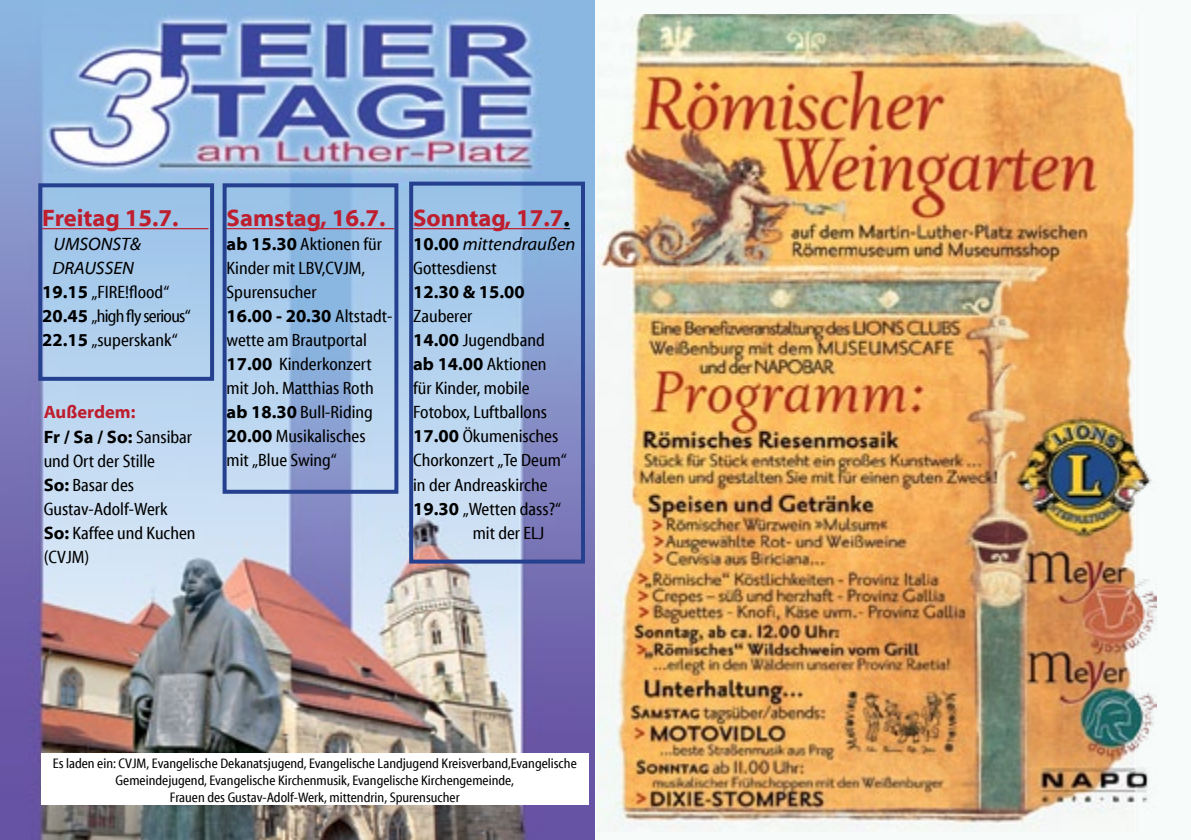
<style>
.page{position:relative;width:1191px;height:840px;background:#fff}
.page>*{position:absolute;margin:0;border:0;box-sizing:border-box;transform-origin:0 0}
.t1{font:700 24px "Myriad Web Pro";color:#be1e2d}
.t2{font:condensed 18px/24px "Myriad Web Pro";color:#000}
.t3{font:italic 18px/24px "Myriad Web Pro";color:#000}
.t4{font:condensed 18px "Myriad Web Pro";letter-spacing:-.04em;color:#000}
.t5{font:700 18px "Myriad Web Pro";color:#000}
.t6{font:condensed 14px/16.8px "Myriad Web Pro";color:#000;text-align:center}
.s1{font-weight:700;font-stretch:normal}
.s2{font-weight:700;font-stretch:normal;color:#be1e2d}
.s3{color:#000}
.s4{font-weight:700;font-style:normal}
.s5{font-style:normal;font-stretch:condensed}
</style>
<div class="page">
<img style="left:0;top:0;width:595px;height:839px">
<div style="left:595px;top:0;width:596px;height:839px;background:#f7fcfb"></div>
<hr style="left:42px;top:228px;width:166px;height:1px;background:#be1e2d">
<div style="left:38px;top:183px;width:176px;height:197px;border:4px solid #25408f"></div>
<hr style="left:227px;top:228px;width:167px;height:1px;background:#be1e2d">
<div style="left:223px;top:183px;width:175px;height:310px;border:4px solid #25408f"></div>
<hr style="left:413px;top:228px;width:150px;height:1px;background:#be1e2d">
<div style="left:409px;top:181px;width:176px;height:382px;border:4px solid #25408f"></div>
<div style="left:41px;top:753px;width:547px;height:51px;background:#fff"></div>
<img style="left:597px;top:14px;width:560px;height:817px">
<h1 class="t1" style="left:42px;top:205px;width:138px">Freitag 15.7.</h1>
<p class="t3" style="left:53px;top:232px;width:89px">UMSONST&amp;</p>
<p class="t3" style="left:52px;top:256px;width:83px">DRAUSSEN</p>
<p class="t2" style="left:42px;top:280px;width:129px"><span class="s1">19.15</span> „FIRE!flood“</p>
<p class="t4" style="left:42px;top:306px;width:150px"><span class="s1">20.45</span> „high fly serious“</p>
<p class="t2" style="left:42px;top:328px;width:137px"><span class="s1">22.15</span> „superskank“</p>
<p class="t2" style="left:44px;top:400px;width:153px"><span class="s2">Außerdem:<br></span><span class="s1">Fr / Sa / So:</span> Sansibar und Ort der Stille<br><span class="s1">So:</span> Basar des<br>Gustav-Adolf-Werk<br><span class="s1">So:</span> Kaffee und Kuchen (CVJM)</p>
<h1 class="t1" style="left:227px;top:205px;width:160px">Samstag, 16.7.</h1>
<p class="t2" style="left:227px;top:232px;width:167px"><span class="s1">ab 15.30</span> Aktionen für<br>Kinder mit LBV,CVJM,<br>Spurensucher<br><span class="s1">16.00 - 20.30</span> Altstadt&shy;wette am Brautportal<br><span class="s1">17.00</span> Kinderkonzert mit Joh. Matthias Roth <span class="s1">ab 18.30</span> Bull-Riding<br><span class="s1">20.00</span> Musikalisches mit „Blue Swing“</p>
<h1 class="t1" style="left:413px;top:205px;width:158px">Sonntag, 17.7<span class="s3">.</span></h1>
<p class="t3" style="left:413px;top:232px;width:164px"><span class="s4">10.00</span> mittendraußen<br><span class="s5">Gottesdienst</span></p>
<p class="t5" style="left:413px;top:282px;width:113px">12.30 &amp; 15.00</p>
<p class="t2" style="left:413px;top:304px;width:61px">Zauberer</p>
<p class="t2" style="left:413px;top:328px;width:133px"><span class="s1">14.00</span> Jugendband</p>
<p class="t2" style="left:413px;top:352px;width:135px"><span class="s1">ab 14.00</span> Aktionen</p>
<p class="t2" style="left:413px;top:376px;width:118px">für Kinder, mobile</p>
<p class="t2" style="left:413px;top:400px;width:135px">Fotobox, Luftballons</p>
<p class="t2" style="left:413px;top:424px;width:147px"><span class="s1">17.00</span> Ökumenisches</p>
<p class="t2" style="left:413px;top:448px;width:155px">Chorkonzert „Te Deum“</p>
<p class="t2" style="left:413px;top:472px;width:136px">in der Andreaskirche</p>
<p class="t2" style="left:413px;top:496px;width:149px"><span class="s1">19.30</span> „Wetten dass?“</p>
<p class="t2" style="left:473px;top:520px;width:73px">mit der ELJ</p>
<p class="t6" style="left:53px;top:755px;width:525px">Es laden ein: CVJM, Evangelische Dekanatsjugend, Evangelische Landjugend Kreisverband,Evangelische<br>Gemeindejugend, Evangelische Kirchenmusik, Evangelische Kirchengemeinde,<br>Frauen des Gustav-Adolf-Werk, mittendrin, Spurensucher</p>
</div>
